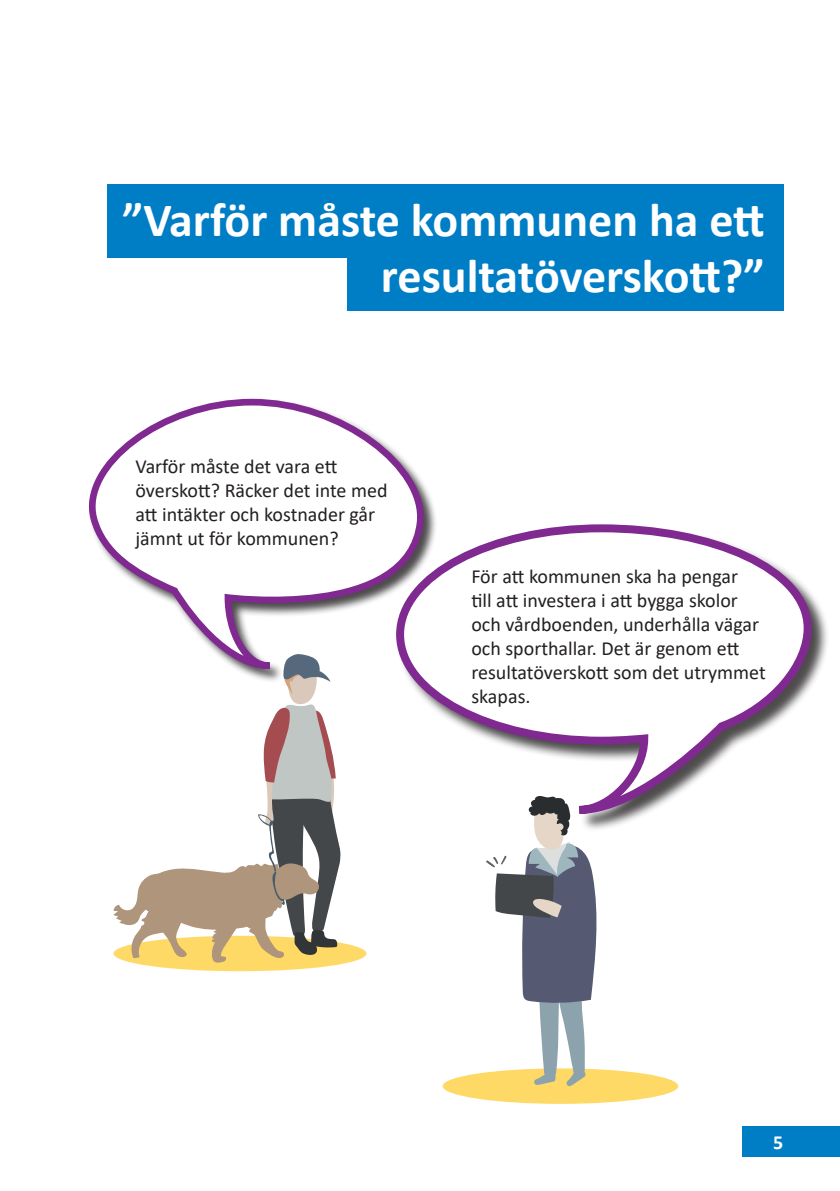
<style>
.page{position:relative;width:840px;height:1191px;background:#fff}
.page>*{position:absolute;margin:0;border:0;box-sizing:border-box;transform-origin:0 0}
.t1{font:700 48px/56px "Calibri";color:#fff;text-align:right}
.t2{font:20px/24px "Calibri";color:#231f20}
.t3{font:700 20px "Calibri";color:#fff}
</style>
<div class="page">
<div style="left:107px;top:184px;width:675px;height:73px;background:#007ec5"></div>
<div style="left:347px;top:246px;width:435px;height:65px;background:#007ec5"></div>
<div style="left:113px;top:935px;width:253px;height:36px;background:#fed965;border-radius:50%"></div>
<div style="left:442px;top:1068px;width:235px;height:35px;background:#fed965;border-radius:50%"></div>
<div style="left:396px;top:525px;width:432px;height:306px;background:#231f20;opacity:.8"></div>
<svg style="left:396px;top:524px;width:419px;height:294px"></svg>
<div style="left:88px;top:398px;width:349px;height:285px;background:#231f20;opacity:.8"></div>
<svg style="left:88px;top:398px;width:345px;height:274px"></svg>
<svg style="left:113px;top:653px;width:227px;height:310px"></svg>
<svg style="left:485px;top:795px;width:114px;height:291px"></svg>
<div style="left:742px;top:1126px;width:97px;height:31px;background:#007ec5"></div>
<h1 class="t1" style="left:122px;top:191px;width:643px">”Varför måste kommunen ha ett resultatöverskott?”</h1>
<p class="t2" style="left:135px;top:453px;width:253px">Varför måste det vara ett överskott? Räcker det inte med att intäkter och kostnader går jämnt ut för kommunen?</p>
<p class="t2" style="left:471px;top:563px;width:296px">För att kommunen ska ha pengar<br>till att investera i att bygga skolor och vårdboenden, underhålla vägar och sporthallar. Det är genom ett resultatöverskott som det utrymmet skapas.</p>
<p class="t3" style="left:772px;top:1128px;width:12px">5</p>
</div>
